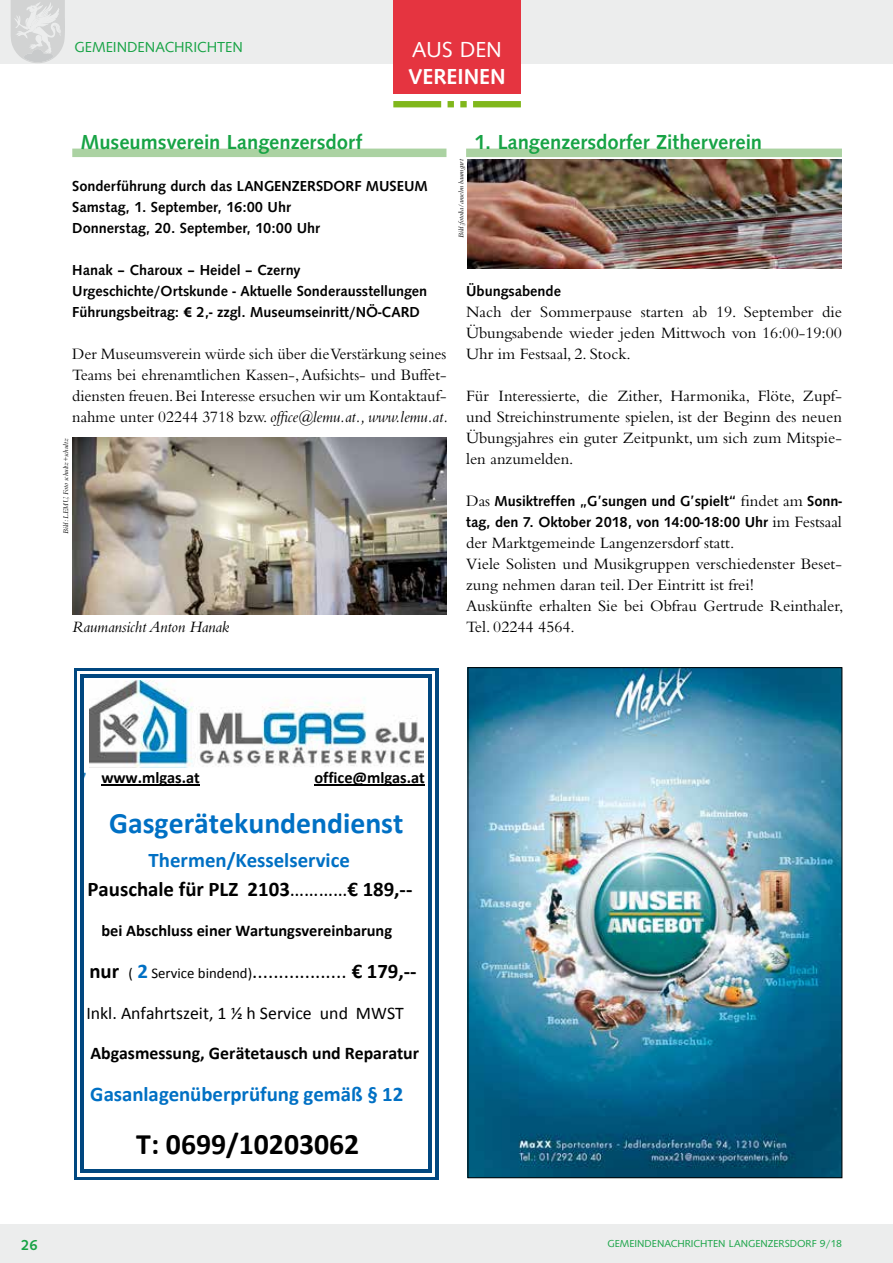
<style>
.page{position:relative;width:893px;height:1263px;background:#fff}
.page>*{position:absolute;margin:0;border:0;box-sizing:border-box;transform-origin:0 0}
.t1{font:700 29.7px "Calibri";color:#0070c4}
.t2{font:700 29.7px "Calibri";color:#000}
.t3{font:700 22.5px "Syntax";color:#fff}
.t4{font:22.5px "Syntax";color:#fff}
.t5{font:700 21px "Syntax";color:#17a345}
.t6{font:700 20.85px/29.4px "Calibri";color:#000;text-align:center}
.t7{font:20.85px "Calibri";color:#000}
.t8{font:700 20.85px "Calibri";color:#0070c4}
.t9{font:700 17.85px "Calibri";color:#000}
.t10{font:17.85px "Calibri";color:#000}
.t11{font:16.5px/21px "Bembo";color:#000;text-align:justify}
.t12{font:italic 16.5px "Bembo";letter-spacing:-.01em;color:#000}
.t13{font:700 16.35px "Calibri";letter-spacing:-.005em;color:#000}
.t14{font:700 15px/21px "Syntax";color:#000}
.t15{font:15px "Syntax";color:#17a345}
.t16{font:700 15px "Syntax";color:#17a345}
.t17{font:10.5px "Syntax";color:#17a345}
.t18{font:italic 7.5px "Bembo";color:#000}
.s1{font-family:"Myriad Pro"}
.s2{font-style:italic}
.s3{font-family:"Bembo";font-weight:400;font-size:16.5px}
.s4{color:#2482c1}
.s5{color:#0070c4}
.s6{font-weight:400}
.s7{font-weight:700}
.s8{font-size:14.85px}
.s9{font-weight:700;color:#0070c4}
</style>
<div class="page">
<div style="left:0;top:1225px;width:893px;height:38px;background:#eceded"></div>
<div style="left:0;top:0;width:893px;height:64px;background:#eceded"></div>
<svg style="left:11px;top:0;width:54px;height:63px"></svg>
<hr style="left:101px;top:785px;width:99px;height:1px;background:#000">
<hr style="left:314px;top:785px;width:111px;height:1px;background:#000">
<img style="left:89px;top:680px;width:334px;height:87px">
<svg style="left:74px;top:668px;width:10px;height:10px"></svg>
<hr style="left:84px;top:668px;width:345px;height:3px;background:#004780">
<hr style="left:84px;top:674px;width:345px;height:4px;background:#004780">
<svg style="left:429px;top:668px;width:9px;height:10px"></svg>
<hr style="left:74px;top:678px;width:3px;height:492px;background:#004780">
<svg style="left:80px;top:678px;width:1px;height:492px"></svg>
<hr style="left:81px;top:678px;width:3px;height:492px;background:#004780">
<hr style="left:435px;top:678px;width:3px;height:492px;background:#004780">
<hr style="left:429px;top:678px;width:3px;height:492px;background:#004780">
<svg style="left:74px;top:1170px;width:10px;height:9px"></svg>
<hr style="left:84px;top:1176px;width:345px;height:3px;background:#004780">
<hr style="left:84px;top:1170px;width:345px;height:3px;background:#004780">
<svg style="left:429px;top:1170px;width:9px;height:9px"></svg>
<img style="left:470px;top:669px;width:370px;height:507px">
<div style="left:72px;top:149px;width:374px;height:8px;background:#abd2a2"></div>
<img style="left:72px;top:438px;width:374px;height:177px">
<div style="left:466px;top:149px;width:376px;height:8px;background:#abd2a2"></div>
<img style="left:468px;top:159px;width:374px;height:110px">
<div style="left:393px;top:0;width:128px;height:93px;background:#e53440"></div>
<svg style="left:393px;top:101px;width:128px;height:6px"></svg>
<p class="t15" style="left:74px;top:39px;width:170px">GEMEINDENACHRICHTEN</p>
<h2 class="t4" style="left:412px;top:37px;width:91px">AUS DEN</h2>
<h2 class="t3" style="left:408px;top:64px;width:99px">VEREINEN</h2>
<p class="t5" style="left:81px;top:129px;width:283px">Museumsverein Langenzersdorf</p>
<p class="t14" style="left:72px;top:175px;width:357px">Sonderführung durch das LANGENZERSDORF MUSEUM<br>Samstag, 1. September, 16:00 Uhr<br>Donnerstag, 20. September, 10:00 Uhr</p>
<p class="t14" style="left:72px;top:259px;width:356px">Hanak – Charoux – Heidel – Czerny<br>Urgeschichte/Ortskunde - Aktuelle Sonderausstellungen<br>Führungsbeitrag: <span class="s1">€</span> 2,- zzgl. Museumseinritt/NÖ-CARD</p>
<p class="t11" style="left:72px;top:343px;width:377px">Der Museumsverein würde sich über die Verstärkung seines Teams bei ehrenamtlichen Kassen-, Aufsichts- und Buffet&shy;diensten freuen. Bei Interesse ersuchen wir um Kontaktauf&shy;nahme unter 02244 3718 bzw. <span class="s2">office@lemu.at., www.lemu.at.</span></p>
<p class="t18" style="left:61px;top:534px;width:97px;rotate:-90deg">Bild: LEMU, Foto schultz+schultz</p>
<p class="t12" style="left:72px;top:617px;width:159px">Raumansicht Anton Hanak</p>
<p class="t18" style="left:457px;top:238px;width:80px;rotate:-90deg">Bild:fotolia/anselm baumgart</p>
<p class="t5" style="left:475px;top:129px;width:289px">1. Langenzersdorfer Zitherverein</p>
<p class="t14" style="left:466px;top:280px;width:96px">Übungsabende</p>
<p class="t11" style="left:466px;top:301px;width:377px">Nach der Sommerpause starten ab 19. September die Übungsabende wieder jeden Mittwoch von 16:00-19:00<br>Uhr im Festsaal, 2. Stock.</p>
<p class="t11" style="left:466px;top:385px;width:377px">Für Interessierte, die Zither, Harmonika, Flöte, Zupf&shy;und Streichinstrumente spielen, ist der Beginn des neuen Übungsjahres ein guter Zeitpunkt, um sich zum Mitspie&shy;len anzumelden.</p>
<p class="t14" style="left:466px;top:490px;width:377px"><span class="s3">Das</span> Musiktreffen „G’sungen und G’spielt“ <span class="s3">findet am</span> Sonn&shy;tag, den 7. Oktober 2018, von 14:00-18:00 Uhr <span class="s3">im Festsaal</span></p>
<p class="t11" style="left:466px;top:532px;width:379px;text-align:left">der Marktgemeinde Langenzersdorf statt.<br>Viele Solisten und Musikgruppen verschiedenster Beset&shy;zung nehmen daran teil. Der Eintritt ist frei!<br>Auskünfte erhalten Sie bei Obfrau Gertrude Reinthaler, Tel. 02244 4564.</p>
<p class="t13" style="left:78px;top:767px;width:123px"><span class="s4">7</span> www.mlgas.at</p>
<p class="t13" style="left:314px;top:767px;width:112px">office@mlgas.at</p>
<h1 class="t1" style="left:109px;top:804px;width:296px">Gasgerätekundendienst</h1>
<p class="t6" style="left:87px;top:845px;width:326px"><span class="s5">Thermen/Kesselservice<br></span>Pauschale für PLZ 2103<span class="s6">…………</span>€ 189,--</p>
<p class="t13" style="left:102px;top:920px;width:292px">bei Abschluss einer Wartungsvereinbarung</p>
<p class="t7" style="left:89px;top:958px;width:329px"><span class="s7">nur</span> <span class="s8">(</span> <span class="s9">2</span> <span class="s8">Service bindend)</span>.................. <span class="s7">€ 179,--</span></p>
<p class="t10" style="left:86px;top:1001px;width:319px">Inkl. Anfahrtszeit, 1 ½ h Service und MWST</p>
<p class="t9" style="left:90px;top:1041px;width:330px">Abgasmessung, Gerätetausch und Reparatur</p>
<p class="t8" style="left:90px;top:1081px;width:315px">Gasanlagenüberprüfung gemäß § 12</p>
<h1 class="t2" style="left:136px;top:1125px;width:224px">T: 0699/10203062</h1>
<p class="t16" style="left:21px;top:1236px;width:18px">26</p>
<p class="t17" style="left:608px;top:1238px;width:236px">GEMEINDENACHRICHTEN LANGENZERSDORF 9/18</p>
</div>
